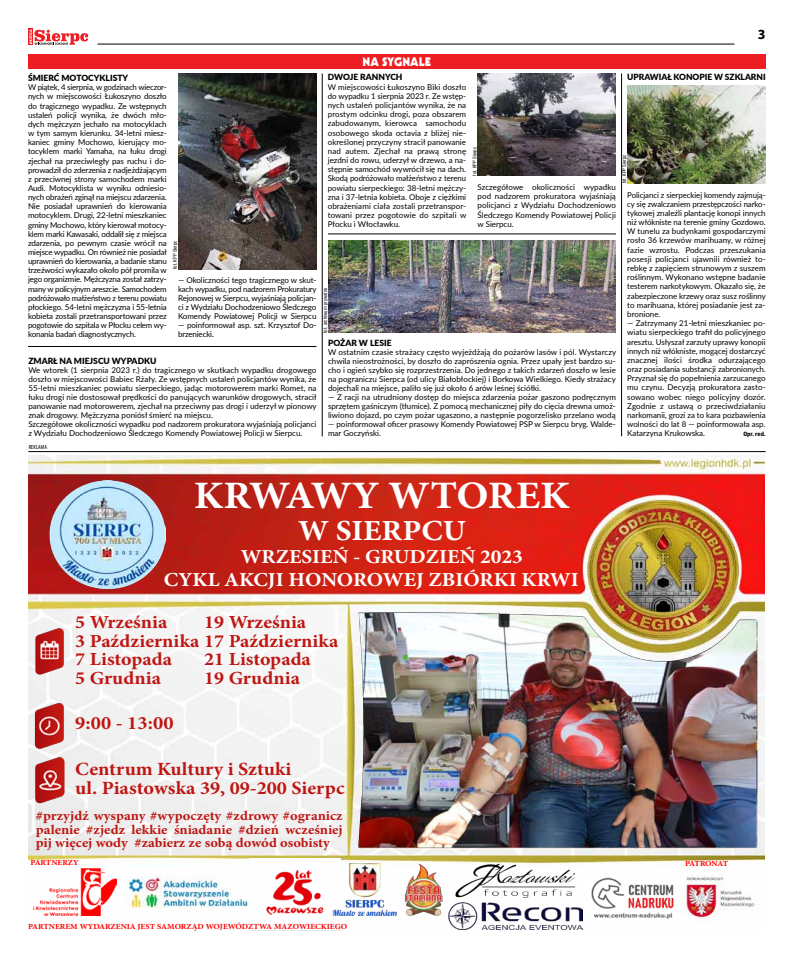
<style>
.page{position:relative;width:794px;height:964px;background:#fff}
.page>*{position:absolute;margin:0;border:0;box-sizing:border-box;transform-origin:0 0}
.t1{font:700 38.8px "Minion Pro";letter-spacing:-.01em;color:#fff;scale:1.08 1}
.t2{font:700 29.1px "Minion Pro";color:#fff;scale:1.08 1}
.t3{font:700 19.8px "Minion Pro";color:#fff;scale:1.08 1}
.t4{font:700 18.8px "Minion Pro";color:#be1612;scale:1.08 1}
.t5{font:700 18.6px/18.6px "Minion Pro";color:#be1612;scale:1.08 1}
.t6{font:700 18.4px/18.4px "Minion Pro";color:#be1612;scale:1.08 1}
.t7{font:700 14px "Myriad Pro";color:#000}
.t8{font:700 13.4px/13.4px "Minion Pro";color:#be1612;text-align:justify;scale:1.08 1}
.t9{font:12px "Geometric 231 Hv EU";color:#fff}
.t10{font:900 8.5px "Lato";color:#000}
.t11{font:8px/9.2px "Lato";color:#000;text-align:justify}
.t12{font:700 7.8px "Minion Pro";letter-spacing:-.005em;color:#f00;scale:1.08 1}
.t13{font:700 7.8px "Minion Pro";letter-spacing:-.04em;color:#f00;scale:1.08 1}
.t14{font:700 6px "Flama Semicondensed";color:#000}
.t15{font:condensed 6px "Myriad Pro";letter-spacing:.02em;color:#000}
.t16{font:5px "Swis 721 Cn EU";color:#000}
</style>
<div class="page">
<hr style="left:98px;top:44px;width:636px;height:1px;background:#000">
<div style="left:28px;top:29px;width:5px;height:16px;background:#ed1d24"></div>
<svg style="left:29px;top:29px;width:59px;height:16px"></svg>
<hr style="left:28px;top:451px;width:737px;height:1px;background:#000">
<hr style="left:28px;top:346px;width:288px;height:1px;background:#000">
<hr style="left:328px;top:234px;width:288px;height:1px;background:#000">
<hr style="left:322px;top:74px;width:1px;height:362px;background:#000">
<hr style="left:621px;top:73px;width:1px;height:363px;background:#000">
<img style="left:178px;top:73px;width:138px;height:196px">
<img style="left:477px;top:73px;width:139px;height:103px">
<img style="left:627px;top:86px;width:138px;height:97px">
<img style="left:328px;top:240px;width:288px;height:93px">
<img style="left:28px;top:455px;width:736px;height:476px">
<img style="left:34px;top:628px;width:31px;height:47px">
<img style="left:35px;top:757px;width:29px;height:46px">
<img style="left:33px;top:700px;width:32px;height:50px">
<img style="left:454px;top:861px;width:123px;height:37px">
<img style="left:49px;top:480px;width:117px;height:108px">
<img style="left:249px;top:859px;width:91px;height:71px">
<img style="left:678px;top:869px;width:83px;height:54px">
<img style="left:34px;top:869px;width:83px;height:46px">
<img style="left:127px;top:876px;width:122px;height:31px">
<img style="left:331px;top:862px;width:66px;height:54px">
<img style="left:586px;top:877px;width:93px;height:43px">
<img style="left:449px;top:903px;width:134px;height:26px">
<img style="left:404px;top:862px;width:38px;height:54px">
<img style="left:358px;top:613px;width:398px;height:234px">
<div style="left:28px;top:54px;width:737px;height:15px;background:#ed1d24"></div>
<h3 class="t9" style="left:362px;top:54px;width:70px">NA SYGNALE</h3>
<h3 class="t7" style="left:758px;top:25px;width:9px">3</h3>
<p class="t10" style="left:28px;top:72px;width:102px">ŚMIERĆ MOTOCYKLISTY</p>
<p class="t11" style="left:28px;top:82px;width:140px">W piątek, 4 sierpnia, w godzinach wieczor&shy;nych w miejscowości Łukoszyno doszło do tragicznego wypadku. Ze wstępnych ustaleń policji wynika, że dwóch mło&shy;dych mężczyzn jechało na motocyklach w tym samym kierunku. 34-letni miesz&shy;kaniec gminy Mochowo, kierujący mo&shy;tocyklem marki Yamaha, na łuku drogi zjechał na przeciwległy pas ruchu i do&shy;prowadził do zderzenia z nadjeżdżającym z przeciwnej strony samochodem marki Audi. Motocyklista w wyniku odniesio&shy;nych obrażeń zginął na miejscu zdarzenia.<br>Nie posiadał uprawnień do kierowania motocyklem. Drugi, 22-letni mieszkaniec gminy Mochowo, który kierował motocy&shy;klem marki Kawasaki, oddalił się z miejsca zdarzenia, po pewnym czasie wrócił na miejsce wypadku. On również nie posiadał uprawnień do kierowania, a badanie stanu trzeźwości wykazało około pół promila w jego organizmie. Mężczyzna został zatrzy&shy;many w policyjnym areszcie. Samochodem podróżowało małżeństwo z terenu powiatu płockiego. 54-letni mężczyzna i 55-letnia kobieta zostali przetransportowani przez pogotowie do szpitala w Płocku celem wy&shy;konania badań diagnostycznych.</p>
<p class="t10" style="left:627px;top:71px;width:140px">UPRAWIAŁ KONOPIE W SZKLARNI</p>
<p class="t10" style="left:328px;top:71px;width:76px">DWOJE RANNYCH</p>
<p class="t11" style="left:328px;top:82px;width:140px">W miejscowości Łukoszyno Biki doszło do wypadku 1 sierpnia 2023 r. Ze wstęp&shy;nych ustaleń policjantów wynika, że na prostym odcinku drogi, poza obszarem zabudowanym, kierowca samochodu osobowego skoda octavia z bliżej nie&shy;określonej przyczyny stracił panowanie nad autem. Zjechał na prawą stronę jezdni do rowu, uderzył w drzewo, a na&shy;stępnie samochód wywrócił się na dach.<br>Skodą podróżowało małżeństwo z terenu powiatu sierpeckiego: 38-letni mężczy&shy;zna i 37-letnia kobieta. Oboje z ciężkimi obrażeniami ciała zostali przetranspor&shy;towani przez pogotowie do szpitali w Płocku i Włocławku.</p>
<p class="t16" style="left:471px;top:176px;width:30px;rotate:-90deg">fot. KPP Sierpc</p>
<p class="t16" style="left:621px;top:183px;width:30px;rotate:-90deg">fot. KPP Sierpc</p>
<p class="t11" style="left:477px;top:182px;width:140px">Szczegółowe okoliczności wypadku pod nadzorem prokuratora wyjaśniają policjanci z Wydziału Dochodzeniowo Śledczego Komendy Powiatowej Policji w Sierpcu.</p>
<p class="t11" style="left:627px;top:190px;width:140px">Policjanci z sierpeckiej komendy zajmują&shy;cy się zwalczaniem przestępczości narko&shy;tykowej znaleźli plantację konopi innych niż włókniste na terenie gminy Gozdowo.<br>W tunelu za budynkami gospodarczymi rosło 36 krzewów marihuany, w różnej fazie wzrostu. Podczas przeszukania posesji policjanci ujawnili również to&shy;rebkę z zapięciem strunowym z suszem roślinnym. Wykonano wstępne badanie testerem narkotykowym. Okazało się, że zabezpieczone krzewy oraz susz roślinny to marihuana, której posiadanie jest za&shy;bronione.</p>
<p class="t11" style="left:627px;top:318px;width:140px">— Zatrzymany 21-letni mieszkaniec po&shy;wiatu sierpeckiego trafił do policyjnego aresztu. Usłyszał zarzuty uprawy konopii innych niż włókniste, mogącej dostarczyć znacznej ilości środka odurzającego oraz posiadania substancji zabronionych.<br>Przyznał się do popełnienia zarzucanego mu czynu. Decyzją prokuratora zasto&shy;sowano wobec niego policyjny dozór.<br>Zgodnie z ustawą o przeciwdziałaniu narkomanii, grozi za to kara pozbawienia wolności do lat 8 — poinformowała asp.<br>Katarzyna Krukowska.</p>
<p class="t16" style="left:172px;top:269px;width:30px;rotate:-90deg">fot. KPP Sierpc</p>
<p class="t11" style="left:178px;top:276px;width:140px">— Okoliczności tego tragicznego w skut&shy;kach wypadku, pod nadzorem Prokuratury Rejonowej w Sierpcu, wyjaśniają policjan&shy;ci z Wydziału Dochodzeniowo Śledczego Komendy Powiatowej Policji w Sierpcu</p>
<p class="t11" style="left:178px;top:321px;width:140px">— poinformował asp. szt. Krzysztof Do&shy;brzeniecki.</p>
<p class="t16" style="left:322px;top:333px;width:47px;rotate:-90deg">fot. archiwum prywatne</p>
<p class="t10" style="left:328px;top:337px;width:65px">POŻAR W LESIE</p>
<p class="t11" style="left:328px;top:348px;width:290px">W ostatnim czasie strażacy często wyjeżdżają do pożarów lasów i pól. Wystarczy chwila nieostrożności, by doszło do zaprószenia ognia. Przez upały jest bardzo su&shy;cho i ogień szybko się rozprzestrzenia. Do jednego z takich zdarzeń doszło w lesie na pograniczu Sierpca (od ulicy Białobłockiej) i Borkowa Wielkiego. Kiedy strażacy dojechali na miejsce, paliło się już około 6 arów leśnej ściółki.</p>
<p class="t11" style="left:328px;top:393px;width:289px">— Z racji na utrudniony dostęp do miejsca zdarzenia pożar gaszono podręcznym sprzętem gaśniczym (tłumice). Z pomocą mechanicznej piły do cięcia drewna umoż&shy;liwiono dojazd, po czym pożar ugaszono, a następnie pogorzelisko przelano wodą</p>
<p class="t11" style="left:328px;top:420px;width:289px">— poinformował oficer prasowy Komendy Powiatowej PSP w Sierpcu bryg. Walde&shy;mar Goczyński.</p>
<p class="t10" style="left:28px;top:354px;width:129px">ZMARŁ NA MIEJSCU WYPADKU</p>
<p class="t11" style="left:28px;top:365px;width:290px;text-align:left">We wtorek (1 sierpnia 2023 r.) do tragicznego w skutkach wypadku drogowego doszło w miejscowości Babiec Rżały. Ze wstępnych ustaleń policjantów wynika, że 55-letni mieszkaniec powiatu sierpeckiego, jadąc motorowerem marki Romet, na łuku drogi nie dostosował prędkości do panujących warunków drogowych, stracił panowanie nad motorowerem, zjechał na przeciwny pas drogi i uderzył w pionowy znak drogowy. Mężczyzna poniósł śmierć na miejscu.<br>Szczegółowe okoliczności wypadku pod nadzorem prokuratora wyjaśniają policjanci z Wydziału Dochodzeniowo Śledczego Komendy Powiatowej Policji w Sierpcu.</p>
<p class="t14" style="left:743px;top:430px;width:24px">Opr. red.</p>
<p class="t15" style="left:29px;top:443px;width:20px">REKLAMA</p>
<h1 class="t1" style="left:194px;top:468px;width:349px">KRWAWY WTOREK</h1>
<h2 class="t2" style="left:298px;top:510px;width:157px">W SIERPCU</h2>
<h3 class="t3" style="left:241px;top:542px;width:263px">WRZESIEŃ - GRUDZIEŃ 2023</h3>
<h3 class="t3" style="left:164px;top:565px;width:386px">CYKL AKCJI HONOROWEJ ZBIÓRKI KRWI</h3>
<h3 class="t6" style="left:75px;top:613px;width:245px">5 Września<br>3 Października 17 Października<br>7 Listopada<br>5 Grudnia</h3>
<h3 class="t6" style="left:204px;top:604px;width:100px;line-height:36.9px">19 Września<br>21 Listopada</h3>
<h3 class="t6" style="left:204px;top:668px;width:90px">19 Grudnia</h3>
<h3 class="t4" style="left:75px;top:710px;width:92px">9:00 - 13:00</h3>
<h3 class="t5" style="left:75px;top:759px;width:251px">Centrum Kultury i Sztuki<br>ul. Piastowska 39, 09-200 Sierpc</h3>
<h3 class="t8" style="left:36px;top:809px;width:286px">#przyjdź wyspany #wypoczęty #zdrowy #ogranicz palenie #zjedz lekkie śniadanie #dzień wcześniej pij więcej wody #zabierz ze sobą dowód osobisty</h3>
<p class="t12" style="left:31px;top:857px;width:46px">PARTNERZY</p>
<p class="t13" style="left:685px;top:858px;width:41px">PATRONAT</p>
<p class="t12" style="left:28px;top:921px;width:297px">PARTNEREM WYDARZENIA JEST SAMORZĄD WOJEWÓDZTWA MAZOWIECKIEGO</p>
</div>
